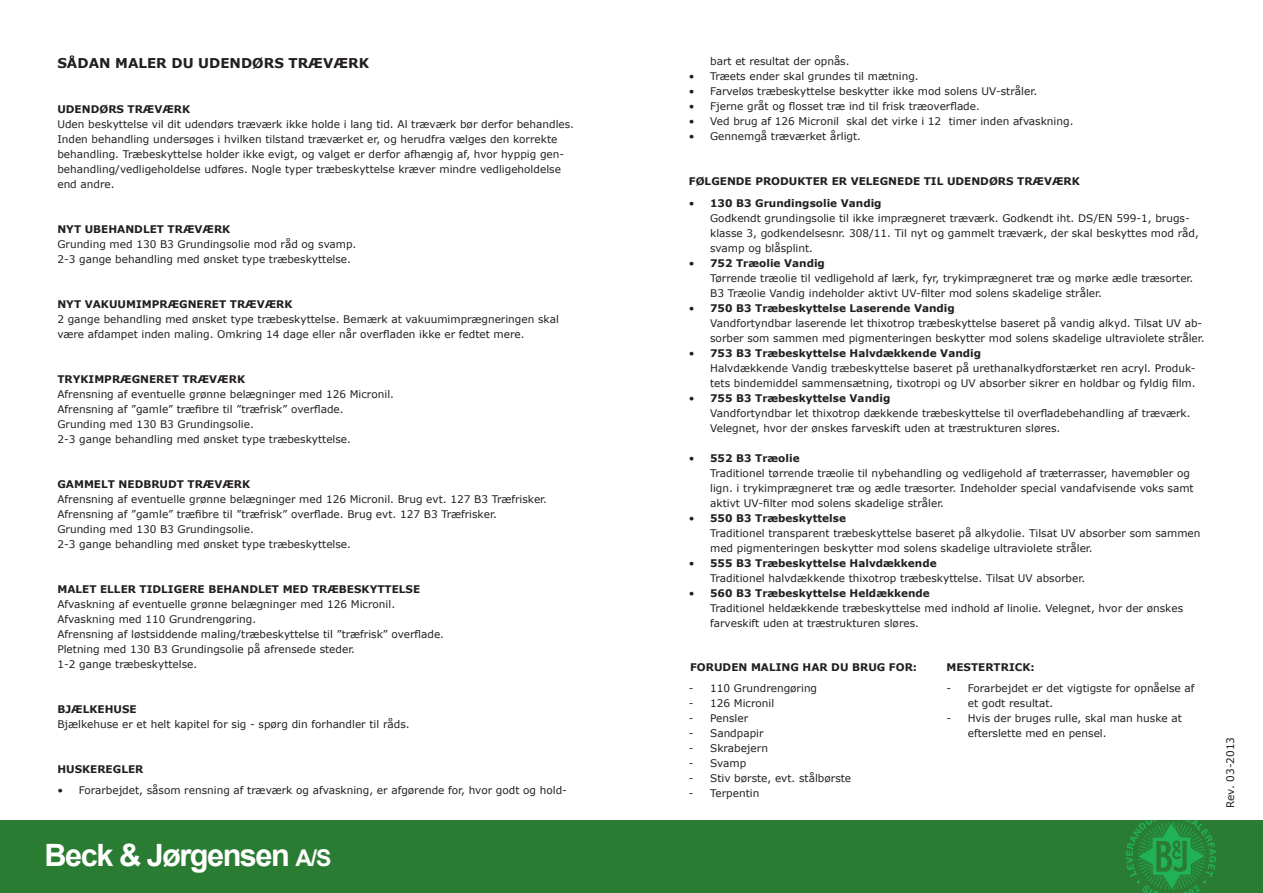
<style>
.page{position:relative;width:1263px;height:893px;background:#fff}
.page>*{position:absolute;margin:0;border:0;box-sizing:border-box;transform-origin:0 0}
.t1{font:700 30.75px "Arial";letter-spacing:-.05em;color:#fff}
.t2{font:700 13.5px "Verdana";color:#231f20}
.t3{font:10.5px/15px "Verdana";color:#231f20}
.t4{font:700 10.5px "Verdana";color:#231f20}
.s1{font-size:23.1px}
.s2{font-weight:700}
</style>
<div class="page">
<div style="left:0;top:821px;width:1263px;height:72px;background:#2a7c32"></div>
<svg style="left:1126px;top:821px;width:90px;height:72px"></svg>
<p class="t2" style="left:57px;top:54px;width:313px">SÅDAN MALER DU UDENDØRS TRÆVÆRK</p>
<p class="t4" style="left:57px;top:102px;width:134px">UDENDØRS TRÆVÆRK</p>
<p class="t3" style="left:57px;top:116px;width:518px">Uden beskyttelse vil dit udendørs træværk ikke holde i lang tid. Al træværk bør derfor behandles.<br>Inden behandling undersøges i hvilken tilstand træværket er, og herudfra vælges den korrekte behandling. Træbeskyttelse holder ikke evigt, og valget er derfor afhængig af, hvor hyppig gen&shy;behandling/vedligeholdelse udføres. Nogle typer træbeskyttelse kræver mindre vedligeholdelse end andre.</p>
<p class="t4" style="left:57px;top:222px;width:174px">NYT UBEHANDLET TRÆVÆRK</p>
<p class="t3" style="left:57px;top:236px;width:300px">Grunding med 130 B3 Grundingsolie mod råd og svamp.</p>
<p class="t3" style="left:57px;top:251px;width:295px">2-3 gange behandling med ønsket type træbeskyttelse.</p>
<p class="t4" style="left:57px;top:297px;width:237px">NYT VAKUUMIMPRÆGNERET TRÆVÆRK</p>
<p class="t3" style="left:57px;top:311px;width:503px">2 gange behandling med ønsket type træbeskyttelse. Bemærk at vakuumimprægneringen skal være afdampet inden maling. Omkring 14 dage eller når overfladen ikke er fedtet mere.</p>
<p class="t4" style="left:57px;top:372px;width:189px">TRYKIMPRÆGNERET TRÆVÆRK</p>
<p class="t3" style="left:57px;top:386px;width:338px">Afrensning af eventuelle grønne belægninger med 126 Micronil.</p>
<p class="t3" style="left:57px;top:401px;width:288px">Afrensning af ”gamle” træfibre til ”træfrisk” overflade.</p>
<p class="t3" style="left:57px;top:416px;width:198px">Grunding med 130 B3 Grundingsolie.</p>
<p class="t3" style="left:57px;top:431px;width:295px">2-3 gange behandling med ønsket type træbeskyttelse.</p>
<p class="t4" style="left:57px;top:477px;width:194px">GAMMELT NEDBRUDT TRÆVÆRK</p>
<p class="t3" style="left:57px;top:491px;width:491px">Afrensning af eventuelle grønne belægninger med 126 Micronil. Brug evt. 127 B3 Træfrisker.</p>
<p class="t3" style="left:57px;top:506px;width:441px">Afrensning af ”gamle” træfibre til ”træfrisk” overflade. Brug evt. 127 B3 Træfrisker.</p>
<p class="t3" style="left:57px;top:521px;width:198px">Grunding med 130 B3 Grundingsolie.</p>
<p class="t3" style="left:57px;top:536px;width:295px">2-3 gange behandling med ønsket type træbeskyttelse.</p>
<p class="t4" style="left:57px;top:582px;width:364px">MALET ELLER TIDLIGERE BEHANDLET MED TRÆBESKYTTELSE</p>
<p class="t3" style="left:57px;top:596px;width:339px">Afvaskning af eventuelle grønne belægninger med 126 Micronil.</p>
<p class="t3" style="left:57px;top:611px;width:200px">Afvaskning med 110 Grundrengøring.</p>
<p class="t3" style="left:57px;top:626px;width:388px">Afrensning af løstsiddende maling/træbeskyttelse til ”træfrisk” overflade.</p>
<p class="t3" style="left:57px;top:641px;width:299px">Pletning med 130 B3 Grundingsolie på afrensede steder.</p>
<p class="t3" style="left:57px;top:656px;width:141px">1-2 gange træbeskyttelse.</p>
<p class="t4" style="left:57px;top:702px;width:81px">BJÆLKEHUSE</p>
<p class="t3" style="left:57px;top:716px;width:354px">Bjælkehuse er et helt kapitel for sig - spørg din forhandler til råds.</p>
<p class="t4" style="left:57px;top:762px;width:88px">HUSKEREGLER</p>
<p class="t3" style="left:57px;top:782px;width:511px">• Forarbejdet, såsom rensning af træværk og afvaskning, er afgørende for, hvor godt og hold-</p>
<p class="t1" style="left:45px;top:835px;width:288px">Beck &amp; Jørgensen <span class="s1">A/S</span></p>
<p class="t3" style="left:710px;top:54px;width:141px">bart et resultat der opnås.</p>
<p class="t3" style="left:689px;top:69px;width:231px">• Træets ender skal grundes til mætning.</p>
<p class="t3" style="left:689px;top:84px;width:350px">• Farveløs træbeskyttelse beskytter ikke mod solens UV-stråler.</p>
<p class="t3" style="left:689px;top:99px;width:292px">• Fjerne gråt og flosset træ ind til frisk træoverflade.</p>
<p class="t3" style="left:689px;top:114px;width:386px">• Ved brug af 126 Micronil skal det virke i 12 timer inden afvaskning.</p>
<p class="t3" style="left:689px;top:129px;width:174px">• Gennemgå træværket årligt.</p>
<p class="t4" style="left:689px;top:175px;width:392px">FØLGENDE PRODUKTER ER VELEGNEDE TIL UDENDØRS TRÆVÆRK</p>
<p class="t3" style="left:710px;top:195px;width:490px;text-indent:-21px">• <span class="s2">130 B3 Grundingsolie Vandig<br></span>Godkendt grundingsolie til ikke imprægneret træværk. Godkendt iht. DS/EN 599-1, brugs&shy;klasse 3, godkendelsesnr. 308/11. Til nyt og gammelt træværk, der skal beskyttes mod råd, svamp og blåsplint.</p>
<p class="t3" style="left:710px;top:255px;width:485px;text-indent:-21px">• <span class="s2">752 Træolie Vandig<br></span>Tørrende træolie til vedligehold af lærk, fyr, trykimprægneret træ og mørke ædle træsorter.<br>B3 Træolie Vandig indeholder aktivt UV-filter mod solens skadelige stråler.</p>
<p class="t3" style="left:710px;top:300px;width:496px;text-indent:-21px">• <span class="s2">750 B3 Træbeskyttelse Laserende Vandig<br></span>Vandfortyndbar laserende let thixotrop træbeskyttelse baseret på vandig alkyd. Tilsat UV ab&shy;sorber som sammen med pigmenteringen beskytter mod solens skadelige ultraviolete stråler.</p>
<p class="t3" style="left:710px;top:345px;width:487px;text-indent:-21px">• <span class="s2">753 B3 Træbeskyttelse Halvdækkende Vandig<br></span>Halvdækkende Vandig træbeskyttelse baseret på urethanalkydforstærket ren acryl. Produk&shy;tets bindemiddel sammensætning, tixotropi og UV absorber sikrer en holdbar og fyldig film.</p>
<p class="t3" style="left:710px;top:390px;width:482px;text-indent:-21px">• <span class="s2">755 B3 Træbeskyttelse Vandig<br></span>Vandfortyndbar let thixotrop dækkende træbeskyttelse til overfladebehandling af træværk.<br>Velegnet, hvor der ønskes farveskift uden at træstrukturen sløres.</p>
<p class="t3" style="left:710px;top:450px;width:485px;text-indent:-21px">• <span class="s2">552 B3 Træolie<br></span>Traditionel tørrende træolie til nybehandling og vedligehold af træterrasser, havemøbler og lign. i trykimprægneret træ og ædle træsorter. Indeholder special vandafvisende voks samt aktivt UV-filter mod solens skadelige stråler.</p>
<p class="t3" style="left:710px;top:510px;width:492px;text-indent:-21px">• <span class="s2">550 B3 Træbeskyttelse<br></span>Traditionel transparent træbeskyttelse baseret på alkydolie. Tilsat UV absorber som sammen med pigmenteringen beskytter mod solens skadelige ultraviolete stråler.</p>
<p class="t3" style="left:710px;top:555px;width:376px;text-indent:-21px">• <span class="s2">555 B3 Træbeskyttelse Halvdækkende<br></span>Traditionel halvdækkende thixotrop træbeskyttelse. Tilsat UV absorber.</p>
<p class="t3" style="left:710px;top:585px;width:474px;text-indent:-21px">• <span class="s2">560 B3 Træbeskyttelse Heldækkende<br></span>Traditionel heldækkende træbeskyttelse med indhold af linolie. Velegnet, hvor der ønskes farveskift uden at træstrukturen sløres.</p>
<p class="t4" style="left:690px;top:660px;width:228px">FORUDEN MALING HAR DU BRUG FOR:</p>
<p class="t3" style="left:689px;top:681px;width:130px">- 110 Grundrengøring</p>
<p class="t3" style="left:689px;top:696px;width:87px">- 126 Micronil</p>
<p class="t3" style="left:689px;top:711px;width:61px">- Pensler</p>
<p class="t3" style="left:689px;top:726px;width:76px">- Sandpapir</p>
<p class="t3" style="left:689px;top:741px;width:81px">- Skrabejern</p>
<p class="t3" style="left:689px;top:756px;width:59px">- Svamp</p>
<p class="t3" style="left:689px;top:771px;width:164px">- Stiv børste, evt. stålbørste</p>
<p class="t3" style="left:689px;top:786px;width:72px">- Terpentin</p>
<p class="t4" style="left:946px;top:660px;width:90px">MESTERTRICK:</p>
<p class="t3" style="left:968px;top:681px;width:228px;text-indent:-21px">- Forarbejdet er det vigtigste for opnåelse af et godt resultat.</p>
<p class="t3" style="left:968px;top:711px;width:216px;text-indent:-21px">- Hvis der bruges rulle, skal man huske at efterslette med en pensel.</p>
<p class="t3" style="left:1222px;top:808px;width:72px;rotate:-90deg">Rev. 03-2013</p>
</div>
